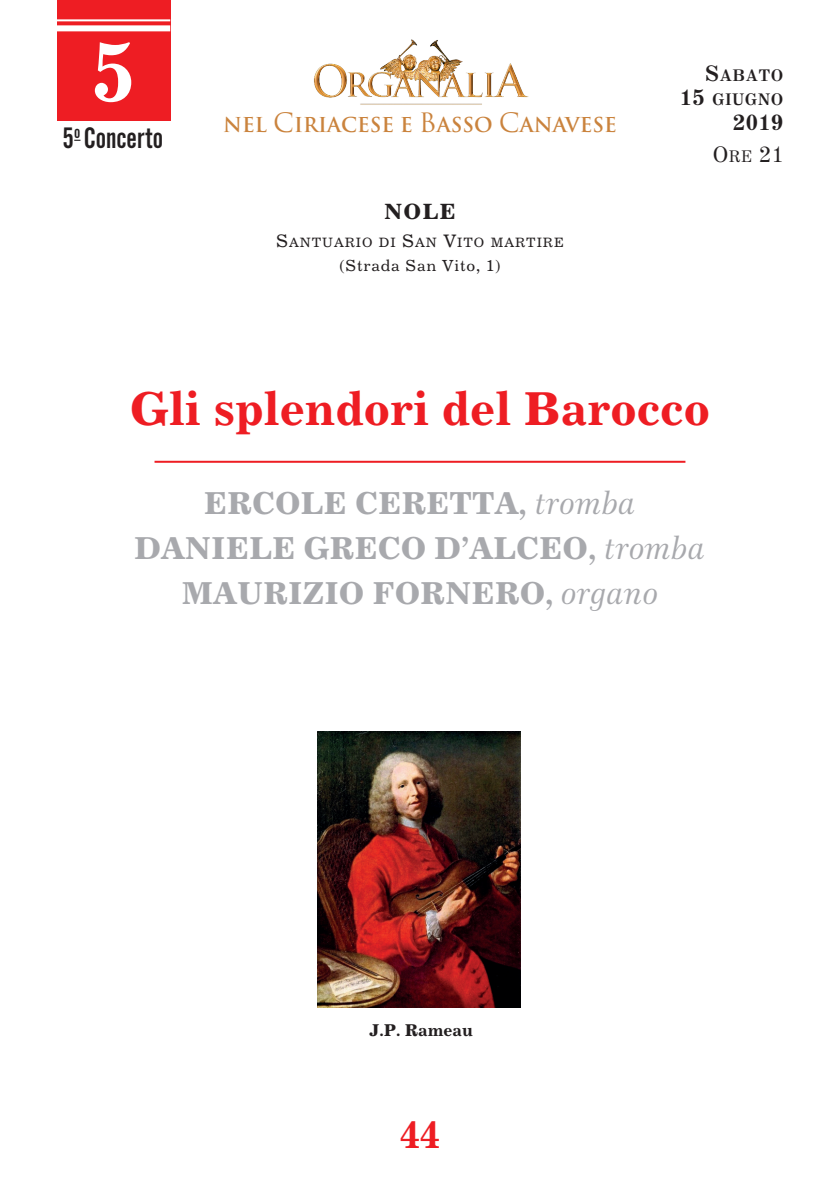
<style>
.page{position:relative;width:840px;height:1191px;background:#fff}
.page>*{position:absolute;margin:0;border:0;box-sizing:border-box;transform-origin:0 0}
.t1{font:85.2px "Century 731 BT Bold A";color:#fff}
.t2{font:47.4px "Century 731 BT Bold A";color:#ee1d23}
.t3{font:39px "Century 731 BT Bold A";color:#ee1d23}
.t4{font:31.6px/45.4px "Century 731 BT Bold A";color:#a8a9ad;text-align:center}
.t5{font:30.8px "Alternate Got No 2 D";color:#231f20}
.t6{font:700 22px/31.8px "Century 725 BT";color:#231f20;text-align:right}
.t7{font:22px "Century 731 BT Bold A";color:#231f20}
.t8{font:700 20px "Trajan";color:#ca833d}
.t9{font:17px "Century 731 BT Bold A";color:#231f20}
.t10{font:700 16.4px/24.4px "Century 725 BT";letter-spacing:.065em;color:#231f20;text-align:right}
.t11{font:16px "Century 731 BT Roman A";letter-spacing:.05em;color:#231f20}
.t12{font:13.6px "Century 731 BT Roman A";letter-spacing:.065em;color:#231f20}
.s1{font-weight:400;font-size:26px}
.s2{font-size:18px}
.s3{font-size:22px}
.s4{font-weight:400}
.s5{font-weight:400;font-size:16.4px}
.s6{font-family:"Century 751 BT Italic B"}
</style>
<div class="page">
<hr style="left:154px;top:461px;width:531px;height:2px;background:#ee1d23">
<img style="left:314px;top:39px;width:215px;height:66px">
<div style="left:57px;top:0;width:113px;height:121px;background:#ee1d23"></div>
<hr style="left:57px;top:19px;width:113px;height:2px;background:#fff">
<div style="left:57px;top:25px;width:113px;height:6px;background:#fff"></div>
<img style="left:318px;top:731px;width:202px;height:276px">
<h1 class="t1" style="left:91px;top:22px;width:46px">5</h1>
<p class="t5" style="left:62px;top:120px;width:102px">5<sup>o</sup> Concerto</p>
<p class="t8" style="left:223px;top:113px;width:394px">NEL <span class="s1">C</span>IRIACESE E <span class="s1">B</span>ASSO <span class="s1">C</span>ANAVESE</p>
<p class="t7" style="left:384px;top:198px;width:73px">NOLE</p>
<p class="t12" style="left:276px;top:234px;width:289px"><span class="s2">S</span>ANTUARIO DI <span class="s2">S</span>AN <span class="s2">V</span>ITO MARTIRE</p>
<p class="t11" style="left:339px;top:256px;width:162px">(Strada San Vito, 1)</p>
<p class="t10" style="left:679px;top:63px;width:104px"><span class="s3">S</span>ABATO<br><span class="s3">15</span> GIUGNO</p>
<p class="t6" style="left:712px;top:106px;width:72px">2019<br><span class="s4">O</span><span class="s5">RE</span> <span class="s4">21</span></p>
<h2 class="t2" style="left:130px;top:381px;width:581px">Gli splendori del Barocco</h2>
<p class="t4" style="left:134px;top:480px;width:572px">ERCOLE CERETTA, <span class="s6">tromba<br></span>DANIELE GRECO D’ALCEO, <span class="s6">tromba<br></span>MAURIZIO FORNERO, <span class="s6">organo</span></p>
<p class="t9" style="left:369px;top:1020px;width:105px">J.P. Rameau</p>
<p class="t3" style="left:399px;top:1111px;width:42px">44</p>
</div>
